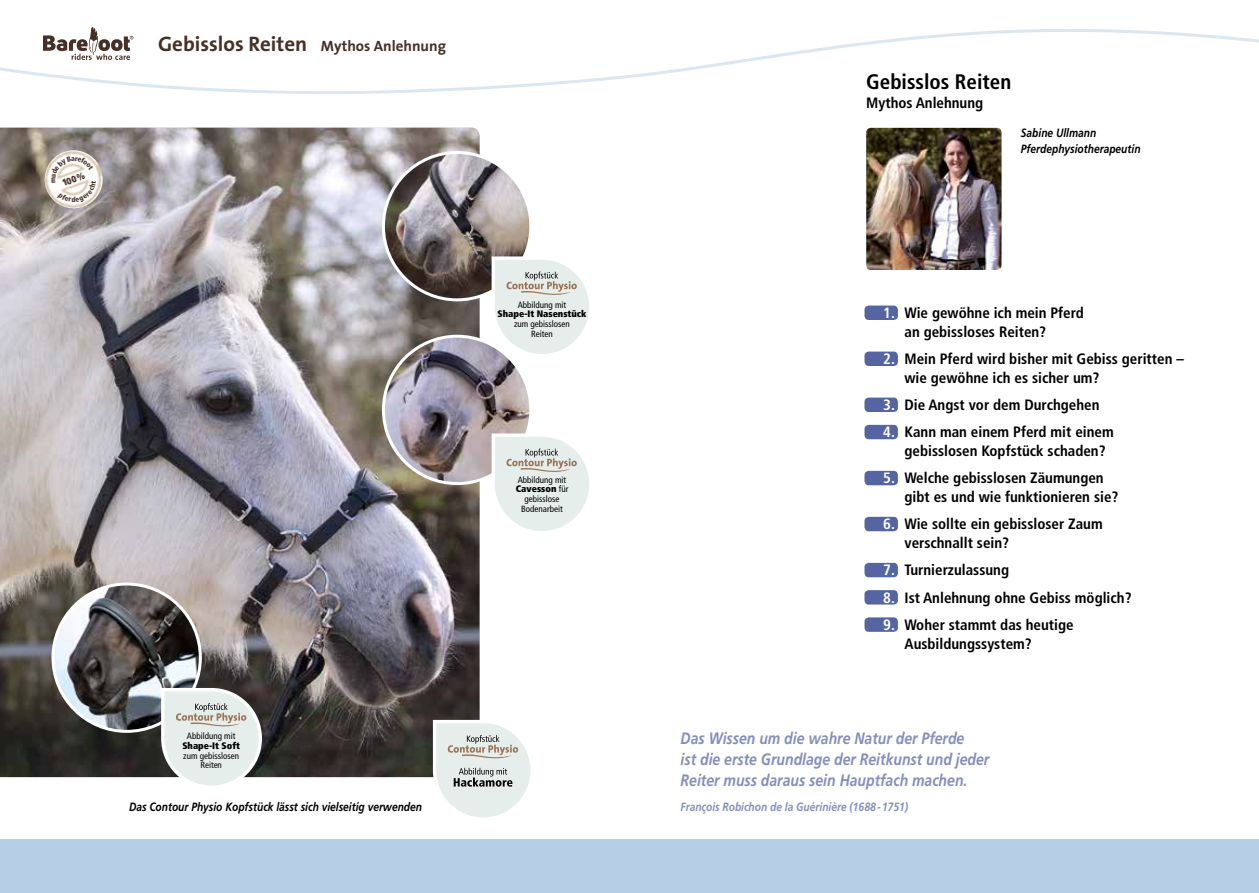
<style>
.page{position:relative;width:1259px;height:893px;background:#fff}
.page>*{position:absolute;margin:0;border:0;box-sizing:border-box;transform-origin:0 0}
.t1{font:700 21px "The Sans";color:#473026}
.t2{font:700 condensed 21px "Frutiger";color:#000}
.t3{font:italic 700 16.5px/21px "Frutiger";color:#858ebd;scale:.85 1}
.t4{font:700 condensed 15px/18.8px "Frutiger";color:#000}
.t5{font:italic 700 12px/15.8px "Frutiger";color:#000;scale:.85 1}
.t6{font:italic 700 12px "Frutiger";color:#858ebd;scale:.85 1}
.t7{font:900 condensed 9.45px "Frutiger";color:#000}
.t8{font:900 condensed 9.45px "Frutiger";color:#473026}
.t9{font:condensed 9px/9.8px "Frutiger";color:#000;text-align:center}
.s1{font-size:15px}
.s2{font-weight:400;font-size:9px}
.s3{color:#fff}
</style>
<div class="page">
<div style="left:0;top:839px;width:1259px;height:54px;background:#b7cfe6"></div>
<svg style="left:0;top:29px;width:1259px;height:65px"></svg>
<svg style="left:43px;top:27px;width:90px;height:33px"></svg>
<div style="left:864px;top:306px;width:34px;height:14px;background:#5565a1;border-radius:4px"></div>
<div style="left:864px;top:352px;width:34px;height:14px;background:#5565a1;border-radius:4px"></div>
<div style="left:864px;top:398px;width:34px;height:14px;background:#5565a1;border-radius:4px"></div>
<div style="left:864px;top:425px;width:34px;height:14px;background:#5565a1;border-radius:4px"></div>
<div style="left:864px;top:471px;width:34px;height:14px;background:#5565a1;border-radius:4px"></div>
<div style="left:864px;top:517px;width:34px;height:14px;background:#5565a1;border-radius:4px"></div>
<div style="left:864px;top:563px;width:34px;height:14px;background:#5565a1;border-radius:4px"></div>
<div style="left:864px;top:590px;width:34px;height:15px;background:#5565a1;border-radius:4px"></div>
<div style="left:864px;top:617px;width:34px;height:15px;background:#5565a1;border-radius:4px"></div>
<img style="left:866px;top:128px;width:135px;height:142px">
<img style="left:0;top:128px;width:479px;height:649px">
<img style="left:41px;top:150px;width:65px;height:62px">
<svg style="left:431px;top:718px;width:100px;height:100px"></svg>
<img style="left:383px;top:153px;width:148px;height:147px;border-radius:74px">
<div style="left:382px;top:151px;width:150px;height:150px;border:3px solid #fff;border-radius:50%"></div>
<svg style="left:490px;top:255px;width:99px;height:99px"></svg>
<img style="left:383px;top:336px;width:148px;height:148px;border-radius:74px">
<div style="left:382px;top:335px;width:150px;height:150px;border:3px solid #fff;border-radius:50%"></div>
<svg style="left:490px;top:432px;width:99px;height:99px"></svg>
<img style="left:53px;top:584px;width:147px;height:147px;border-radius:74px">
<div style="left:51px;top:582px;width:151px;height:151px;border:3px solid #fff;border-radius:50%"></div>
<svg style="left:159px;top:686px;width:105px;height:100px;background:#ccd0cd"></svg>
<svg style="left:51px;top:156px;width:45px;height:47px"></svg>
<p class="t8" style="left:61px;top:178px;width:25px;rotate:-20deg">100%</p>
<h1 class="t1" style="left:158px;top:26px;width:289px">Gebisslos Reiten <span class="s1">Mythos Anlehnung</span></h1>
<p class="t9" style="left:518px;top:300px;width:50px">Abbildung mit</p>
<p class="t7" style="left:497px;top:308px;width:90px">Shape-It Nasenstück</p>
<p class="t9" style="left:514px;top:319px;width:57px">zum gebisslosen<br>Reiten</p>
<p class="t9" style="left:518px;top:475px;width:50px">Abbildung mit</p>
<p class="t7" style="left:516px;top:483px;width:54px">Cavesson <span class="s2">für</span></p>
<p class="t9" style="left:521px;top:494px;width:43px">gebisslose<br>Bodenarbeit</p>
<p class="t9" style="left:187px;top:731px;width:50px">Abbildung mit</p>
<p class="t7" style="left:182px;top:740px;width:59px">Shape-It Soft</p>
<p class="t9" style="left:183px;top:751px;width:57px">zum gebisslosen<br>Reiten</p>
<p class="t5" style="left:129px;top:799px;width:346px">Das Contour Physio Kopfstück lässt sich vielseitig verwenden</p>
<h1 class="t2" style="left:866px;top:69px;width:147px">Gebisslos Reiten</h1>
<p class="t4" style="left:866px;top:93px;width:119px">Mythos Anlehnung</p>
<p class="t5" style="left:1021px;top:125px;width:142px">Sabine Ullmann<br>Pferdephysiotherapeutin</p>
<p class="t4" style="left:904px;top:304px;width:181px;text-indent:-21px"><span class="s3">1.</span> Wie gewöhne ich mein Pferd an gebissloses Reiten?</p>
<p class="t4" style="left:904px;top:350px;width:281px;text-indent:-21px"><span class="s3">2.</span> Mein Pferd wird bisher mit Gebiss geritten – wie gewöhne ich es sicher um?</p>
<p class="t4" style="left:883px;top:396px;width:218px"><span class="s3">3.</span> Die Angst vor dem Durchgehen</p>
<p class="t4" style="left:904px;top:423px;width:211px;text-indent:-21px"><span class="s3">4.</span> Kann man einem Pferd mit einem gebisslosen Kopfstück schaden?</p>
<p class="t4" style="left:904px;top:469px;width:215px;text-indent:-21px"><span class="s3">5.</span> Welche gebisslosen Zäumungen gibt es und wie funktionieren sie?</p>
<p class="t4" style="left:904px;top:515px;width:200px;text-indent:-21px"><span class="s3">6.</span> Wie sollte ein gebissloser Zaum verschnallt sein?</p>
<p class="t4" style="left:883px;top:561px;width:127px"><span class="s3">7.</span> Turnierzulassung</p>
<p class="t4" style="left:883px;top:588px;width:250px"><span class="s3">8.</span> Ist Anlehnung ohne Gebiss möglich?</p>
<p class="t4" style="left:904px;top:615px;width:171px;text-indent:-21px"><span class="s3">9.</span> Woher stammt das heutige<br>Ausbildungssystem?</p>
<p class="t3" style="left:680px;top:728px;width:365px">Das Wissen um die wahre Natur der Pferde<br>ist die erste Grundlage der Reitkunst und jeder<br>Reiter muss daraus sein Hauptfach machen.</p>
<p class="t6" style="left:680px;top:800px;width:269px">François Robichon de la Guérinière (1688 -1751)</p>
</div>
